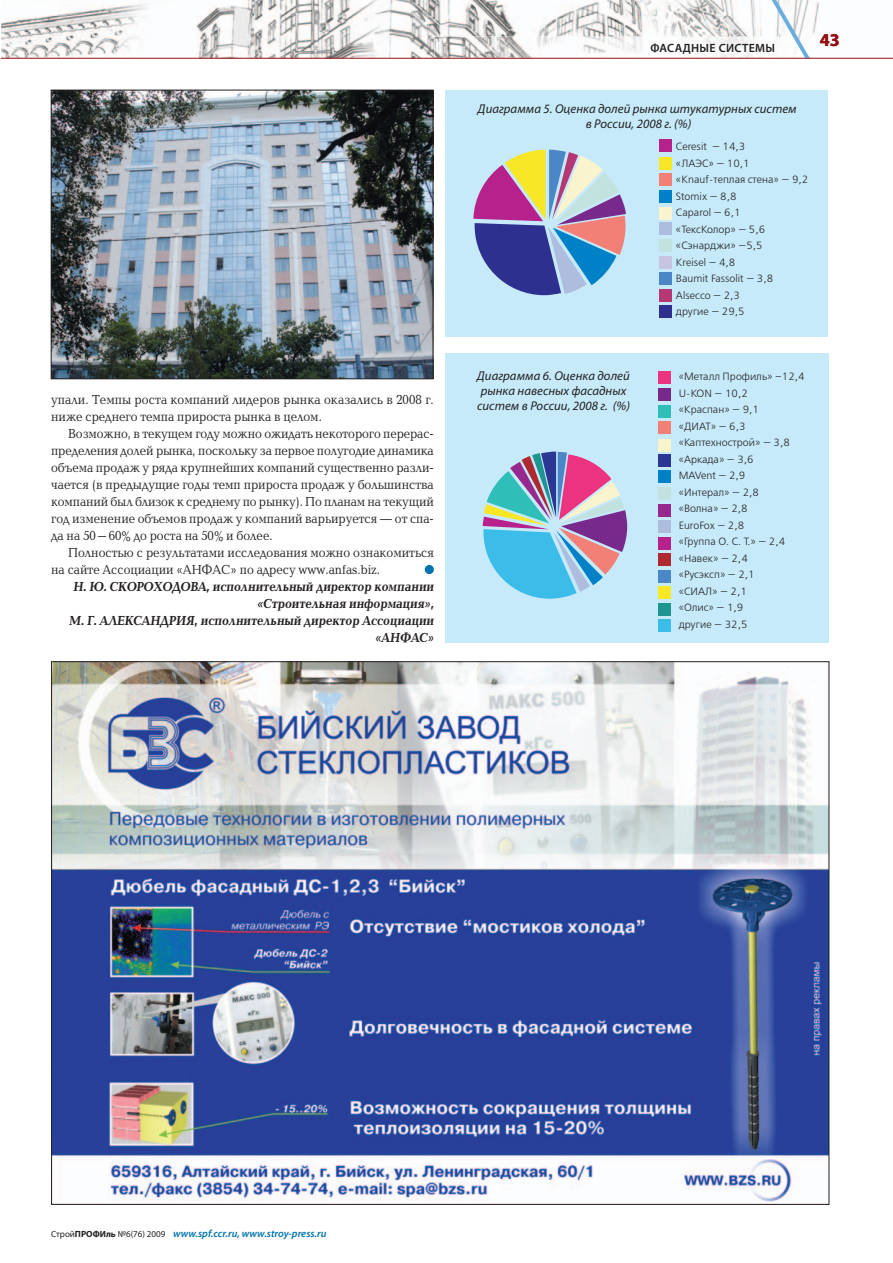
<style>
.page{position:relative;width:893px;height:1263px;background:#fff}
.page>*{position:absolute;margin:0;border:0;box-sizing:border-box;transform-origin:0 0}
.t1{font:700 18px "Myriad Pro";color:#941114}
.t2{font:13.5px/17px "Baltica C";color:#231f20;scale:.9 1}
.t3{font:700 13.5px/17px "Baltica C";color:#231f20;text-align:right;scale:.9 1}
.t4{font:italic 12.75px/15px "Myriad Pro";letter-spacing:.005em;color:#231f20;text-align:center}
.t5{font:600 12px "Myriad Pro";letter-spacing:.025em;color:#231f20}
.t6{font:10.5px/16.5px "Free Set C";letter-spacing:.005em;color:#231f20}
.t7{font:italic 600 10.5px "Myriad Pro";color:#0073ae}
.s1{font-weight:400;font-style:normal;font-size:9px;color:#231f20}
.s2{font-weight:700;font-style:normal;font-size:9px;color:#231f20}
</style>
<div class="page">
<img style="left:1px;top:0;width:892px;height:58px">
<img style="left:434px;top:37px;width:328px;height:21px">
<svg style="left:762px;top:0;width:48px;height:58px"></svg>
<hr style="left:1px;top:58px;width:892px;height:1px;background:#941114">
<div style="left:445px;top:354px;width:384px;height:289px;background:#c6eafa"></div>
<div style="left:425px;top:565px;width:9px;height:9px;background:#0073ae;border-radius:50%"></div>
<img style="left:53px;top:92px;width:378px;height:285px">
<div style="left:51px;top:90px;width:382px;height:289px;border:1px solid #231f20"></div>
<div style="left:445px;top:90px;width:383px;height:247px;background:#c6eafa"></div>
<svg style="left:473px;top:150px;width:153px;height:145px"></svg>
<div style="left:659px;top:140px;width:13px;height:12px;background:#b6218b"></div>
<div style="left:659px;top:157px;width:13px;height:13px;background:#f7e726"></div>
<div style="left:659px;top:174px;width:13px;height:12px;background:#f38077"></div>
<div style="left:659px;top:190px;width:13px;height:12px;background:#0080c6"></div>
<div style="left:659px;top:207px;width:13px;height:13px;background:#f9f4cd"></div>
<div style="left:659px;top:222px;width:13px;height:13px;background:#aebcdd"></div>
<div style="left:659px;top:239px;width:13px;height:13px;background:#c2e2e0"></div>
<div style="left:659px;top:256px;width:13px;height:12px;background:#c6c4e1"></div>
<div style="left:659px;top:272px;width:13px;height:13px;background:#4b86c6"></div>
<div style="left:659px;top:289px;width:13px;height:13px;background:#b53874"></div>
<div style="left:659px;top:305px;width:13px;height:13px;background:#2e3090"></div>
<svg style="left:483px;top:451px;width:144px;height:148px"></svg>
<div style="left:658px;top:371px;width:13px;height:13px;background:#ec3380"></div>
<div style="left:658px;top:388px;width:13px;height:13px;background:#782a8c"></div>
<div style="left:658px;top:405px;width:13px;height:13px;background:#30beb9"></div>
<div style="left:658px;top:421px;width:13px;height:13px;background:#f38077"></div>
<div style="left:658px;top:439px;width:13px;height:12px;background:#f9f4cd"></div>
<div style="left:658px;top:454px;width:13px;height:13px;background:#2c3695"></div>
<div style="left:658px;top:471px;width:13px;height:12px;background:#0080c6"></div>
<div style="left:658px;top:487px;width:13px;height:13px;background:#c2e2e0"></div>
<div style="left:658px;top:504px;width:13px;height:12px;background:#96288e"></div>
<div style="left:658px;top:520px;width:13px;height:13px;background:#aebcdd"></div>
<div style="left:658px;top:537px;width:13px;height:13px;background:#b6218b"></div>
<div style="left:658px;top:553px;width:13px;height:13px;background:#ae2930"></div>
<div style="left:658px;top:570px;width:13px;height:12px;background:#4b86c6"></div>
<div style="left:658px;top:586px;width:13px;height:13px;background:#f7e726"></div>
<div style="left:658px;top:603px;width:13px;height:13px;background:#1f9591"></div>
<div style="left:658px;top:619px;width:13px;height:13px;background:#3bbce9"></div>
<img style="left:53px;top:663px;width:774px;height:539px">
<p class="t2" style="left:51px;top:392px;width:427px">упали. Темпы роста компаний лидеров рынка оказались в 2008 г. ниже среднего темпа прироста рынка в целом.</p>
<p class="t2" style="left:51px;top:426px;width:427px;text-align:justify;text-indent:17px">Возможно, в текущем году можно ожидать некоторого перерас&shy;пределения долей рынка, поскольку за первое полугодие динамика объема продаж у ряда крупнейших компаний существенно разли&shy;чается (в предыдущие годы темп прироста продаж у большинства компаний был близок к среднему по рынку). По планам на текущий год изменение объемов продаж у компаний варьируется — от спа&shy;да на 50–60% до роста на 50% и более.</p>
<p class="t2" style="left:51px;top:545px;width:427px;text-indent:17px">Полностью с результатами исследования можно ознакомиться на сайте Ассоциации «АНФАС» по адресу www.anfas.biz.</p>
<p class="t3" style="left:69px;top:579px;width:409px">Н. Ю. СКОРОХОДОВА, исполнительный директор компании «Строительная информация»,<br>М. Г. АЛЕКСАНДРИЯ, исполнительный директор Ассоциации «АНФАС»</p>
<p class="t5" style="left:650px;top:44px;width:126px">ФАСАДНЫЕ СИСТЕМЫ</p>
<h1 class="t1" style="left:820px;top:33px;width:21px">43</h1>
<p class="t4" style="left:478px;top:103px;width:320px">Диаграмма 5. Оценка долей рынка штукатурных систем в России, 2008 г. (%)</p>
<p class="t6" style="left:676px;top:140px;width:134px">Ceresit — 14,3<br>«ЛАЭС» — 10,1 «Knauf-теплая стена» — 9,2<br>Stomix — 8,8<br>Caparol — 6,1<br>«ТексКолор» — 5,6 «Сэнарджи» —5,5<br>Kreisel — 4,8<br>Baumit Fassolit — 3,8<br>Alsecco — 2,3<br>другие — 29,5</p>
<p class="t4" style="left:477px;top:370px;width:154px;text-align:left">Диаграмма 6. Оценка долей рынка навесных фасадных систем в России, 2008 г. (%)</p>
<p class="t6" style="left:679px;top:369px;width:128px">«Металл Профиль» –12,4<br>U-KON — 10,2<br>«Краспан» — 9,1<br>«ДИАТ» — 6,3 «Каптехнострой» — 3,8 «Аркада» — 3,6<br>MAVent — 2,9<br>«Интерал» — 2,8<br>«Волна» — 2,8<br>EuroFox — 2,8<br>«Группа О. С. Т.» — 2,4 «Навек» — 2,4<br>«Русэксп» — 2,1<br>«СИАЛ» — 2,1<br>«Олис» — 1,9<br>другие — 32,5</p>
<p class="t7" style="left:51px;top:1230px;width:277px"><span class="s1">Cтрой</span><span class="s2">ПРОФИль</span> <span class="s1">№6(76) 2009</span> www.spf.ccr.ru, www.stroy-press.ru</p>
</div>
